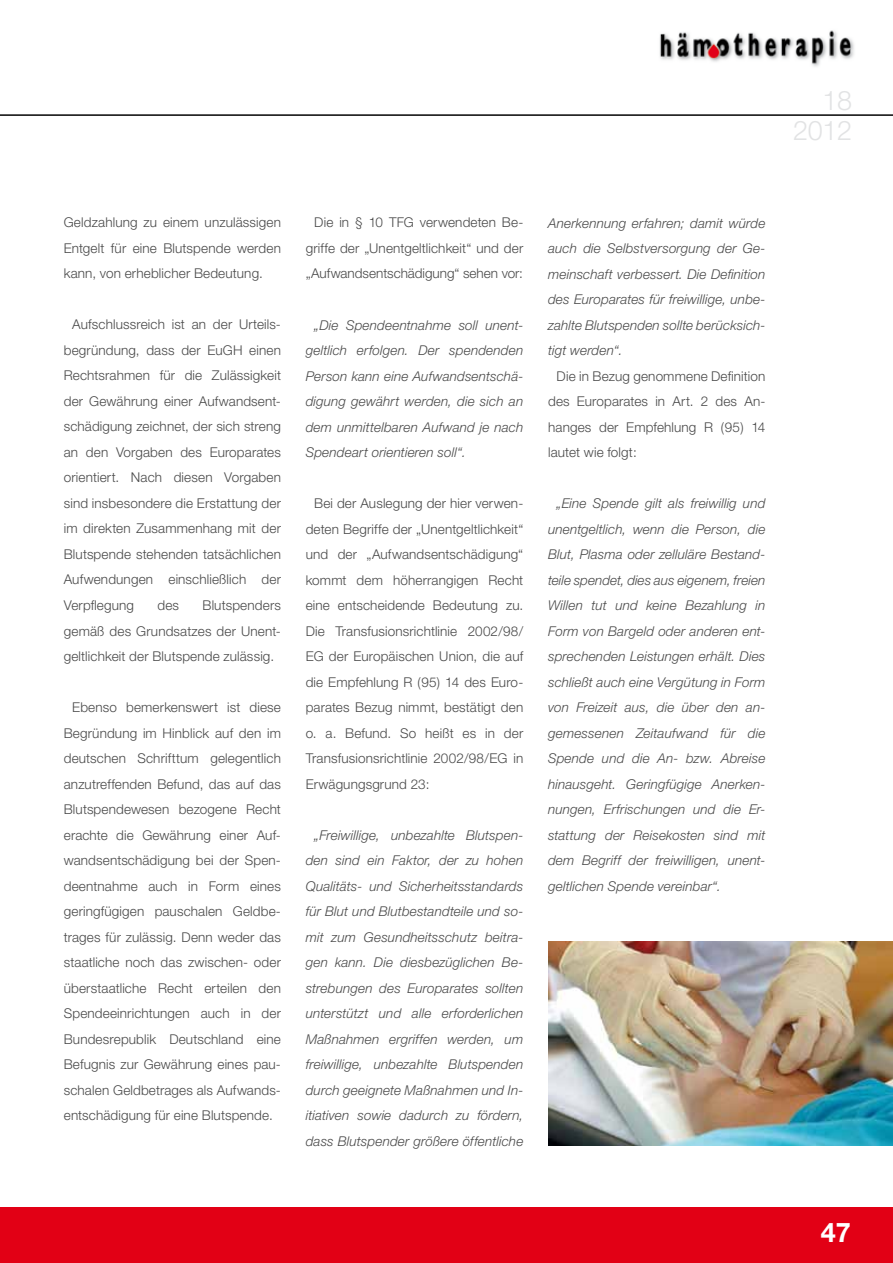
<style>
.page{position:relative;width:893px;height:1263px;background:#fff}
.page>*{position:absolute;margin:0;border:0;box-sizing:border-box;transform-origin:0 0}
.t1{font:300 27px/30px "Helvetica Neue";letter-spacing:-.01em;color:#e2e3e4;text-align:right}
.t2{font:700 27px "Helvetica Neue";color:#fff}
.t3{font:300 13.5px/25.5px "Helvetica Neue";letter-spacing:.01em;color:#494949;text-align:justify}
.t4{font:italic 300 13.5px/25.5px "Helvetica Neue";letter-spacing:.01em;color:#494949;text-align:justify}
</style>
<div class="page">
<div style="left:0;top:1208px;width:893px;height:55px;background:#e20015"></div>
<hr style="left:0;top:115px;width:893px;height:1px;background:#000">
<img style="left:659px;top:30px;width:195px;height:37px">
<img style="left:548px;top:941px;width:345px;height:204px">
<h1 class="t1" style="left:793px;top:84px;width:61px">18<br>2012</h1>
<p class="t3" style="left:64px;top:210px;width:219px">Geldzahlung zu einem unzulässigen Entgelt für eine Blutspende werden kann, von erheblicher Bedeutung.</p>
<p class="t3" style="left:64px;top:312px;width:219px;text-indent:9px">Aufschlussreich ist an der Urteils&shy;begründung, dass der EuGH einen Rechtsrahmen für die Zulässigkeit der Gewährung einer Aufwandsent&shy;schädigung zeichnet, der sich streng an den Vorgaben des Europarates orientiert. Nach diesen Vorgaben sind insbesondere die Erstattung der im direkten Zusammenhang mit der Blutspende stehenden tatsächlichen Aufwendungen einschließlich der Verpflegung</p>
<p class="t3" style="left:64px;top:592px;width:219px;text-indent:139px">Blutspenders gemäß des Grundsatzes der Unent&shy;geltlichkeit der Blutspende zulässig.</p>
<p class="t3" style="left:64px;top:694px;width:219px;text-indent:9px">Ebenso bemerkenswert ist diese Begründung im Hinblick auf den im deutschen Schrifttum gelegentlich anzutreffenden Befund, das auf das Blutspendewesen bezogene Recht erachte die Gewährung einer Auf&shy;wandsentschädigung bei der Spen&shy;deentnahme auch in Form eines geringfügigen pauschalen Geldbe&shy;trages für zulässig. Denn weder das staatliche noch das zwischen- oder überstaatliche Recht erteilen den Spendeeinrichtungen auch in der Bundesrepublik Deutschland eine Befugnis zur Gewährung eines pau&shy;schalen Geldbetrages als Aufwands&shy;entschädigung für eine Blutspende.</p>
<p class="t3" style="left:157px;top:592px;width:23px">des</p>
<p class="t3" style="left:306px;top:210px;width:219px;text-indent:9px">Die in § 10 TFG verwendeten Be&shy;griffe der „Unentgeltlichkeit“ und der „Aufwandsentschädigung“ sehen vor:</p>
<p class="t4" style="left:306px;top:312px;width:219px;text-indent:9px">„Die Spendeentnahme soll unent&shy;geltlich erfolgen. Der spendenden Person kann eine Aufwandsentschä&shy;digung gewährt werden, die sich an dem unmittelbaren Aufwand je nach Spendeart orientieren soll“.</p>
<p class="t3" style="left:306px;top:490px;width:219px;text-indent:9px">Bei der Auslegung der hier verwen&shy;deten Begriffe der „Unentgeltlichkeit“ und der „Aufwandsentschädigung“ kommt dem höherrangigen Recht eine entscheidende Bedeutung zu.<br>Die Transfusionsrichtlinie 2002/98/ EG der Europäischen Union, die auf die Empfehlung R (95) 14 des Euro&shy;parates Bezug nimmt, bestätigt den o. a. Befund. So heißt es in der Transfusionsrichtlinie 2002/98/EG in Erwägungsgrund 23:</p>
<p class="t4" style="left:306px;top:822px;width:219px;text-indent:9px">„Freiwillige, unbezahlte Blutspen&shy;den sind ein Faktor, der zu hohen Qualitäts- und Sicherheitsstandards für Blut und Blutbestandteile und so&shy;mit zum Gesundheitsschutz beitra&shy;gen kann. Die diesbezüglichen Be&shy;strebungen des Europarates sollten unterstützt und alle erforderlichen Maßnahmen ergriffen werden, um freiwillige, unbezahlte Blutspenden durch geeignete Maßnahmen und In&shy;itiativen sowie dadurch zu fördern, dass Blutspender größere öffentliche</p>
<p class="t4" style="left:548px;top:210px;width:219px">Anerkennung erfahren; damit würde auch die Selbstversorgung der Ge&shy;meinschaft verbessert. Die Definition des Europarates für freiwillige, unbe&shy;zahlte Blutspenden sollte berücksich&shy;tigt werden“.</p>
<p class="t3" style="left:548px;top:363px;width:219px;text-indent:9px">Die in Bezug genommene Definition des Europarates in Art. 2 des An&shy;hanges der Empfehlung R (95) 14 lautet wie folgt:</p>
<p class="t4" style="left:548px;top:490px;width:219px;text-indent:9px">„Eine Spende gilt als freiwillig und unentgeltlich, wenn die Person, die Blut, Plasma oder zelluläre Bestand&shy;teile spendet, dies aus eigenem, freien Willen tut und keine Bezahlung in Form von Bargeld oder anderen ent&shy;sprechenden Leistungen erhält. Dies schließt auch eine Vergütung in Form von Freizeit aus, die über den an&shy;gemessenen Zeitaufwand für die Spende und die An- bzw. Abreise hinausgeht. Geringfügige Anerken&shy;nungen, Erfrischungen und die Er&shy;stattung der Reisekosten sind mit dem Begriff der freiwilligen, unent&shy;geltlichen Spende vereinbar“.</p>
<h1 class="t2" style="left:821px;top:1215px;width:32px">47</h1>
</div>
